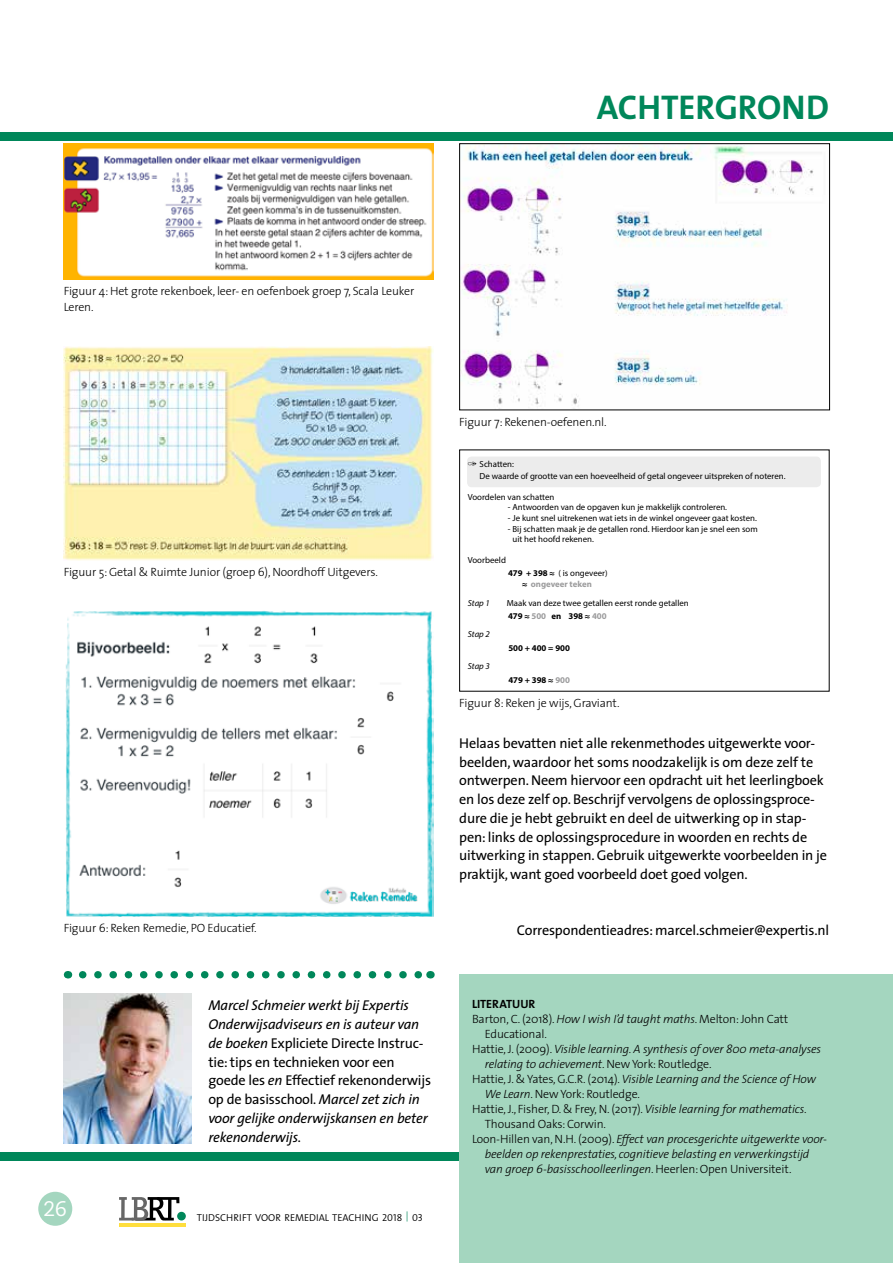
<style>
.page{position:relative;width:893px;height:1263px;background:#fff}
.page>*{position:absolute;margin:0;border:0;box-sizing:border-box;transform-origin:0 0}
.t1{font:700 34.5px "The Sans";letter-spacing:-.005em;color:#00875a}
.t2{font:21px "Caecilia";color:#fff}
.t3{font:14.25px/18.8px "The Sans";letter-spacing:-.01em;color:#000}
.t4{font:italic 14.25px/18.8px "The Sans";letter-spacing:-.01em;color:#000}
.t5{font:300 12px/15.8px "The Sans";letter-spacing:-.01em;color:#000}
.t6{font:italic 300 12px "The Sans";letter-spacing:-.01em;color:#000}
.t7{font:700 12px "The Sans";letter-spacing:-.005em;color:#000}
.t8{font:10.05px "The Sans Semi Light Caps";color:#000}
.t9{font:8.85px/11.6px "Myriad Pro";color:#000}
.t10{font:700 8.85px "Myriad Pro";color:#000}
.t11{font:600 8.85px "Myriad Pro";color:#000}
.t12{font:italic 8.85px "Myriad Pro";color:#000}
.t13{font:700 8.7px/11.2px "Myriad Pro";color:#9c9c9d;text-align:center}
.t14{font:700 8.55px "Myriad Pro";color:#000}
.t15{font:700 3.6px/4.2px "Myriad Pro";color:#000}
.s1{color:#000}
.s2{font-weight:400;color:#000}
.s3{color:#9c9c9d}
.s4{font-style:normal}
.s5{font-style:italic}
</style>
<div class="page">
<div style="left:0;top:132px;width:893px;height:8px;background:#00875a"></div>
<div style="left:0;top:1152px;width:893px;height:9px;background:#00875a"></div>
<hr style="left:119px;top:1223px;width:67px;height:4px;background:#ffde3d">
<div style="left:177px;top:1212px;width:9px;height:8px;background:#00875a;border-radius:50%"></div>
<svg style="left:119px;top:1197px;width:60px;height:23px"></svg>
<div style="left:38px;top:1192px;width:34px;height:34px;background:#a4d6bf;border-radius:50%"></div>
<img style="left:64px;top:993px;width:127px;height:150px">
<svg style="left:83px;top:971px;width:339px;height:7px"></svg>
<div style="left:459px;top:975px;width:434px;height:288px;background:#a4d6bf"></div>
<img style="left:64px;top:144px;width:370px;height:135px">
<img style="left:64px;top:347px;width:370px;height:213px">
<img style="left:65px;top:611px;width:369px;height:306px">
<img style="left:461px;top:145px;width:352px;height:261px">
<div style="left:459px;top:143px;width:371px;height:267px;border:1px solid #000"></div>
<div style="left:467px;top:456px;width:354px;height:31px;background:#ececec;border-radius:5px"></div>
<h1 class="t1" style="left:597px;top:78px;width:234px">ACHTERGROND</h1>
<h3 class="t5" style="left:64px;top:282px;width:352px">Figuur 4: Het grote rekenboek, leer- en oefenboek groep 7, Scala Leuker<br>Leren.</h3>
<h3 class="t5" style="left:64px;top:564px;width:316px">Figuur 5: Getal &amp; Ruimte Junior (groep 6), Noordhoff Uitgevers.</h3>
<h3 class="t5" style="left:64px;top:920px;width:194px">Figuur 6: Reken Remedie, PO Educatief.</h3>
<h3 class="t5" style="left:459px;top:414px;width:149px">Figuur 7: Rekenen-oefenen.nl.</h3>
<p class="t9" style="left:480px;top:458px;width:307px">Schatten:<br>De waarde of grootte van een hoeveelheid of getal ongeveer uitspreken of noteren.</p>
<p class="t9" style="left:468px;top:491px;width:88px">Voordelen van schatten</p>
<p class="t9" style="left:508px;top:501px;width:221px">- Antwoorden van de opgaven kun je makkelijk controleren.</p>
<p class="t9" style="left:508px;top:512px;width:251px">- Je kunt snel uitrekenen wat iets in de winkel ongeveer gaat kosten.</p>
<p class="t9" style="left:512px;top:523px;width:247px;line-height:10.6px;text-indent:-5px">- Bij schatten maak je de getallen rond. Hierdoor kan je snel een som uit het hoofd rekenen.</p>
<p class="t9" style="left:468px;top:554px;width:40px">Voorbeeld</p>
<p class="t12" style="left:468px;top:597px;width:24px">Stap 1</p>
<p class="t9" style="left:507px;top:597px;width:184px">Maak van deze twee getallen eerst ronde getallen</p>
<p class="t12" style="left:468px;top:629px;width:24px">Stap 2</p>
<p class="t12" style="left:468px;top:661px;width:24px">Stap 3</p>
<p class="t11" style="left:468px;top:703px;width:108px">Cijferend rekenen op papier</p>
<p class="t9" style="left:480px;top:736px;width:335px">Is op papier onder elkaar uitrekenen van sommetjes om tot een goede oplossing te komen.</p>
<p class="t9" style="left:468px;top:780px;width:40px">Voorbeeld</p>
<p class="t13" style="left:508px;top:567px;width:101px"><span class="s1">479 + 398 ≈</span> <span class="s2">( is ongeveer) </span><span class="s1">≈</span> ongeveer teken</p>
<p class="t10" style="left:508px;top:610px;width:100px">479 ≈ <span class="s3">500</span> en 398 ≈ <span class="s3">400</span></p>
<p class="t10" style="left:508px;top:642px;width:63px">500 + 400 = 900</p>
<p class="t10" style="left:508px;top:674px;width:63px">479 + 398 ≈ <span class="s3">900</span></p>
<h3 class="t5" style="left:459px;top:695px;width:162px">Figuur 8: Reken je wijs, Graviant.</h3>
<p class="t3" style="left:459px;top:733px;width:369px">Helaas bevatten niet alle rekenmethodes uitgewerkte voor&shy;beelden, waardoor het soms noodzakelijk is om deze zelf te ontwerpen. Neem hiervoor een opdracht uit het leerlingboek en los deze zelf op. Beschrijf vervolgens de oplossingsproce&shy;dure die je hebt gebruikt en deel de uitwerking op in stap&shy;pen: links de oplossingsprocedure in woorden en rechts de uitwerking in stappen. Gebruik uitgewerkte voorbeelden in je praktijk, want goed voorbeeld doet goed volgen.</p>
<p class="t15" style="left:574px;top:793px;width:23px">1 onthouden<br>1 + 6 + 6 = 13<br>3 opschrijven</p>
<p class="t15" style="left:574px;top:814px;width:23px">8 opschrijven</p>
<p class="t14" style="left:530px;top:831px;width:16px">268</p>
<p class="t14" style="left:549px;top:830px;width:7px">+</p>
<p class="t9" style="left:480px;top:866px;width:169px">Cijferend rekenen kan hier op twee manieren.</p>
<h3 class="t3" style="left:517px;top:921px;width:314px">Correspondentieadres: marcel.schmeier@expertis.nl</h3>
<h2 class="t2" style="left:44px;top:1197px;width:25px">26</h2>
<p class="t4" style="left:208px;top:996px;width:224px">Marcel Schmeier werkt bij Expertis Onderwijsadviseurs en is auteur van de boeken <span class="s4">Expliciete Directe Instruc&shy;tie: tips en technieken voor een goede les</span> en <span class="s4">Effectief rekenonderwijs op de basisschool</span>. Marcel zet zich in voor gelijke onderwijskansen en beter rekenonderwijs.</p>
<h3 class="t7" style="left:472px;top:994px;width:65px">LITERATUUR</h3>
<h3 class="t5" style="left:472px;top:1011px;width:318px">Barton, C. (2018). <span class="s5">How I wish I’d taught maths</span>. Melton: John Catt</h3>
<h3 class="t5" style="left:485px;top:1026px;width:64px">Educational.</h3>
<h3 class="t6" style="left:472px;top:1039px;width:351px"><span class="s4">Hattie, J. (2009).</span> Visible learning. A synthesis of over 800 meta-analyses</h3>
<h3 class="t6" style="left:485px;top:1054px;width:228px">relating to achievement<span class="s4">. New York: Routledge.</span></h3>
<h3 class="t6" style="left:472px;top:1069px;width:346px"><span class="s4">Hattie, J. &amp; Yates, G.C.R. (2014).</span> Visible Learning and the Science of How</h3>
<h3 class="t5" style="left:485px;top:1086px;width:157px"><span class="s5">We Learn</span>. New York: Routledge.</h3>
<h3 class="t5" style="left:472px;top:1101px;width:336px">Hattie, J., Fisher, D. &amp; Frey, N. (2017). <span class="s5">Visible learning for mathematics</span>.</h3>
<h3 class="t5" style="left:485px;top:1116px;width:123px">Thousand Oaks: Corwin.</h3>
<h3 class="t6" style="left:472px;top:1129px;width:355px"><span class="s4">Loon-Hillen van, N.H. (2009).</span> Effect van procesgerichte uitgewerkte voor-</h3>
<h3 class="t6" style="left:485px;top:1144px;width:326px">beelden op rekenprestaties, cognitieve belasting en verwerkingstijd</h3>
<h3 class="t6" style="left:485px;top:1159px;width:308px">van groep 6-basisschoolleerlingen<span class="s4">. Heerlen: Open Universiteit.</span></h3>
<p class="t8" style="left:197px;top:1209px;width:228px">TIJDSCHRIFT VOOR REMEDIAL TEACHING 2018 <sup>|</sup> 03</p>
</div>
